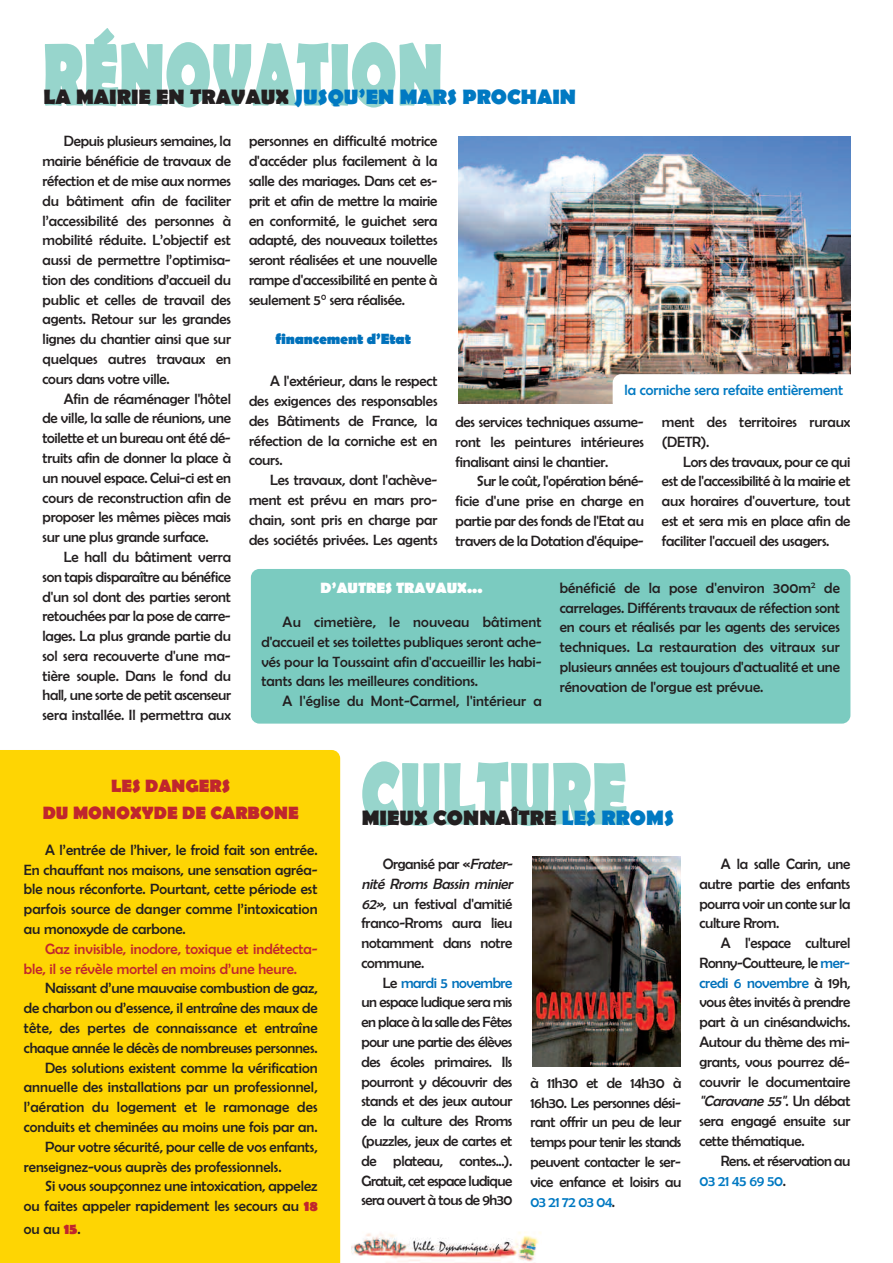
<style>
.page{position:relative;width:893px;height:1263px;background:#fff}
.page>*{position:absolute;margin:0;border:0;box-sizing:border-box;transform-origin:0 0}
.t1{font:700 21px "Berlin Sans FB";color:#0079c2}
.t2{font:700 21px "Berlin Sans FB";color:#231f20}
.t3{font:700 18px/26.7px "Berlin Sans FB";color:#c0262d;text-align:center}
.t4{font:15px/19.8px "Berlin Sans FB";letter-spacing:-.005em;color:#231f20;text-align:justify}
.t5{font:15px/19.8px "Berlin Sans FB";color:#c0262d}
.t6{font:15px "Berlin Sans FB";color:#0079c2}
.t7{font:15px/19.8px "Berlin Sans FB";letter-spacing:-.03em;color:#231f20}
.t8{font:700 15px "Berlin Sans FB";color:#fff}
.t9{font:700 15px "Berlin Sans FB";letter-spacing:-.015em;color:#0071bb}
.s1{color:#231f20}
.s2{font-weight:700;color:#c0262d}
.s3{color:#0079c2}
.s4{font-style:italic}
.s5{color:#0071bb}
</style>
<div class="page">
<img style="left:351px;top:1232px;width:190px;height:31px">
<svg style="left:45px;top:28px;width:206px;height:80px"></svg>
<img style="left:458px;top:136px;width:392px;height:267px">
<svg style="left:362px;top:761px;width:229px;height:65px"></svg>
<div style="left:251px;top:569px;width:599px;height:155px;background:#7bcbc0;border-radius:9px"></div>
<img style="left:533px;top:856px;width:147px;height:211px">
<div style="left:613px;top:374px;width:245px;height:37px;background:#fff;border-radius:9px"></div>
<div style="left:0;top:750px;width:340px;height:513px;background:#fed503"></div>
<h1 class="t1" style="left:43px;top:85px;width:534px"><span class="s1">LA MAIRIE EN TRAVAUX</span> JUSQU’EN MARS PROCHAIN</h1>
<p class="t4" style="left:43px;top:131px;width:190px;text-indent:21px">Depuis plusieurs semaines, la mairie bénéficie de travaux de réfection et de mise aux normes du bâtiment afin de faciliter l’accessibilité des personnes à mobilité réduite. L’objectif est aussi de permettre l’optimisa&shy;tion des conditions d’accueil du public et celles de travail des agents. Retour sur les grandes lignes du chantier ainsi que sur quelques autres travaux en cours dans votre ville.</p>
<p class="t4" style="left:43px;top:389px;width:190px;text-indent:21px">Afin de réaménager l'hôtel de ville, la salle de réunions, une toilette et un bureau ont été dé&shy;truits afin de donner la place à un nouvel espace. Celui-ci est en cours de reconstruction afin de proposer les mêmes pièces mais sur une plus grande surface.</p>
<p class="t4" style="left:43px;top:547px;width:190px;text-indent:21px">Le hall du bâtiment verra son tapis disparaître au bénéfice d'un sol dont des parties seront retouchées par la pose de carre&shy;lages. La plus grande partie du sol sera recouverte d'une ma&shy;tière souple. Dans le fond du hall, une sorte de petit ascenseur sera installée. Il permettra aux</p>
<p class="t4" style="left:249px;top:131px;width:190px">personnes en difficulté motrice d'accéder plus facilement à la salle des mariages. Dans cet es&shy;prit et afin de mettre la mairie en conformité, le guichet sera adapté, des nouveaux toilettes seront réalisées et une nouvelle rampe d'accessibilité en pente à seulement 5° sera réalisée.</p>
<p class="t9" style="left:275px;top:330px;width:137px">financement d’Etat</p>
<p class="t4" style="left:249px;top:371px;width:190px;text-indent:21px">A l'extérieur, dans le respect des exigences des responsables des Bâtiments de France, la réfection de la corniche est en cours.</p>
<p class="t4" style="left:249px;top:470px;width:190px;text-indent:21px">Les travaux, dont l'achève&shy;ment est prévu en mars pro&shy;chain, sont pris en charge par des sociétés privées. Les agents</p>
<p class="t6" style="left:624px;top:381px;width:220px">la corniche sera refaite entièrement</p>
<p class="t4" style="left:455px;top:412px;width:190px">des services techniques assume&shy;ront les peintures intérieures finalisant ainsi le chantier.</p>
<p class="t4" style="left:455px;top:471px;width:190px;text-indent:21px">Sur le coût, l'opération béné&shy;ficie d'une prise en charge en partie par des fonds de l'Etat au travers de la Dotation d'équipe-</p>
<p class="t4" style="left:662px;top:412px;width:190px">ment des territoires ruraux (DETR).</p>
<p class="t4" style="left:662px;top:452px;width:190px;text-indent:21px">Lors des travaux, pour ce qui est de l'accessibilité à la mairie et aux horaires d'ouverture, tout est et sera mis en place afin de faciliter l'accueil des usagers.</p>
<p class="t8" style="left:320px;top:579px;width:164px">D’AUTRES TRAVAUX...</p>
<p class="t4" style="left:261px;top:612px;width:282px;text-indent:21px">Au cimetière, le nouveau bâtiment d'accueil et ses toilettes publiques seront ache&shy;vés pour la Toussaint afin d'accueillir les habi&shy;tants dans les meilleures conditions.</p>
<p class="t4" style="left:283px;top:691px;width:261px">A l'église du Mont-Carmel, l'intérieur a</p>
<p class="t4" style="left:560px;top:578px;width:282px">bénéficié de la pose d'environ 300m<sup>2</sup> de carrelages. Différents travaux de réfection sont en cours et réalisés par les agents des services techniques. La restauration des vitraux sur plusieurs années est toujours d'actualité et une rénovation de l'orgue est prévue.</p>
<p class="t3" style="left:43px;top:773px;width:257px">LES DANGERS<br>DU MONOXYDE DE CARBONE</p>
<p class="t4" style="left:24px;top:840px;width:295px;text-indent:21px">A l’entrée de l’hiver, le froid fait son entrée.<br>En chauffant nos maisons, une sensation agréa&shy;ble nous réconforte. Pourtant, cette période est parfois source de danger comme l’intoxication au monoxyde de carbone.</p>
<p class="t5" style="left:24px;top:939px;width:295px;text-indent:21px">Gaz invisible, inodore, toxique et indétecta&shy;ble, il se révèle mortel en moins d’une heure.</p>
<p class="t4" style="left:45px;top:978px;width:274px">Naissant d’une mauvaise combustion de gaz,</p>
<p class="t4" style="left:24px;top:998px;width:295px">de charbon ou d’essence, il entraîne des maux de</p>
<p class="t4" style="left:24px;top:1018px;width:295px">tête, des pertes de connaissance et entraîne</p>
<p class="t4" style="left:24px;top:1038px;width:295px">chaque année le décès de nombreuses personnes.</p>
<p class="t4" style="left:45px;top:1057px;width:274px">Des solutions existent comme la vérification</p>
<p class="t4" style="left:24px;top:1077px;width:295px">annuelle des installations par un professionnel,</p>
<p class="t4" style="left:24px;top:1097px;width:295px">l’aération du logement et le ramonage des</p>
<p class="t4" style="left:24px;top:1117px;width:295px">conduits et cheminées au moins une fois par an.</p>
<p class="t4" style="left:45px;top:1136px;width:274px">Pour votre sécurité, pour celle de vos enfants,</p>
<p class="t4" style="left:24px;top:1156px;width:259px">renseignez-vous auprès des professionnels.</p>
<p class="t4" style="left:45px;top:1176px;width:274px">Si vous soupçonnez une intoxication, appelez</p>
<p class="t4" style="left:24px;top:1196px;width:295px">ou faites appeler rapidement les secours au <span class="s2">18</span></p>
<p class="t4" style="left:24px;top:1218px;width:59px">ou au <span class="s2">15</span>.</p>
<h1 class="t2" style="left:362px;top:805px;width:314px">MIEUX CONNAÎTRE <span class="s3">LES RROMS</span></h1>
<p class="t4" style="left:361px;top:854px;width:156px;text-align:left;text-indent:21px">Organisé par «<span class="s4">Frater&shy;nité Rroms Bassin minier<br>62»</span>, un festival d'amitié franco-Rroms aura lieu notamment dans notre commune.</p>
<p class="t4" style="left:361px;top:973px;width:153px;text-indent:21px">Le <span class="s5">mardi 5 novembre </span>un espace ludique sera mis en place à la salle des Fêtes pour une partie des élèves des écoles primaires. Ils pourront y découvrir des stands et des jeux autour de la culture des Rroms (puzzles, jeux de cartes et de plateau, contes...).<br>Gratuit, cet espace ludique sera ouvert à tous de 9h30</p>
<p class="t4" style="left:530px;top:1073px;width:152px">à 11h30 et de 14h30 à 16h30. Les personnes dési&shy;rant offrir un peu de leur temps pour tenir les stands peuvent contacter le ser&shy;vice enfance et loisirs au <span class="s3">03 21 72 03 04</span>.</p>
<p class="t4" style="left:699px;top:854px;width:152px;text-indent:21px">A la salle Carin, une autre partie des enfants pourra voir un conte sur la culture Rrom.</p>
<p class="t4" style="left:699px;top:933px;width:152px;text-indent:21px">A l'espace culturel Ronny-Coutteure, le <span class="s5">mer&shy;credi 6 novembre</span> à 19h, vous êtes invités à prendre part à un cinésandwichs.<br>Autour du thème des mi&shy;grants, vous pourrez dé&shy;couvrir le documentaire <span class="s4">"Caravane 55"</span>. U n d é b a t sera engagé ensuite sur cette thématique.</p>
<p class="t7" style="left:699px;top:1151px;width:152px;text-indent:21px">Rens. et réservation au<br><span class="s3">03 21 45 69 50</span>.</p>
</div>
